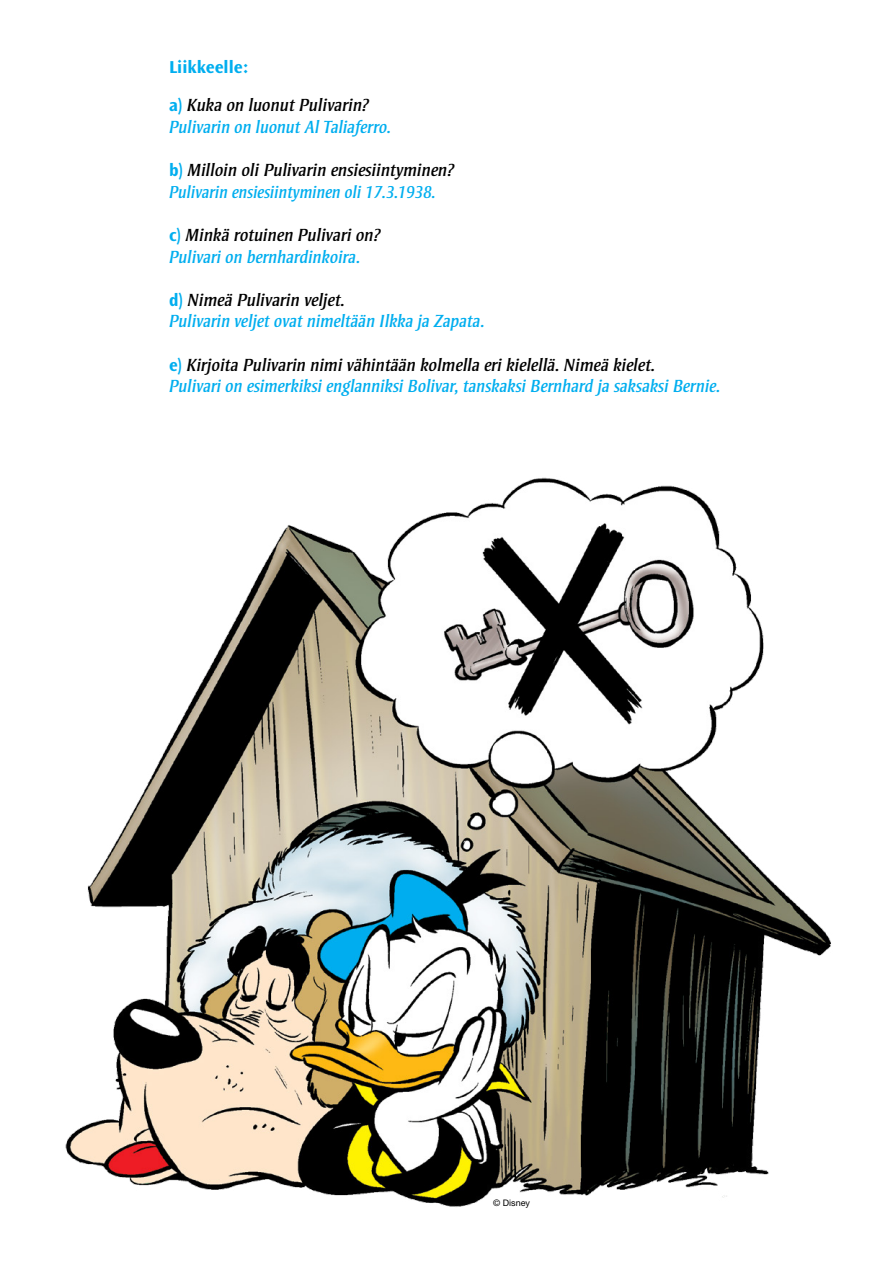
<style>
.page{position:relative;width:893px;height:1263px;background:#fff}
.page>*{position:absolute;margin:0;border:0;box-sizing:border-box;transform-origin:0 0}
.t1{font:italic 18px/21.6px "Strayhorn MT Std";color:#00aeef}
.t2{font:italic 18px "Strayhorn MT Std";color:#000}
.t3{font:700 18px "Ocean Sans Std";color:#00aeef}
.t4{font:italic 17.7px "Strayhorn MT Std";color:#00aeef;scale:.95 1}
.t5{font:9px "Helvetica Neue LT Std";color:#000}
.s1{font-family:"Ocean Sans Std";font-weight:700;font-style:normal}
.s2{color:#000}
.s3{font-family:"Ocean Sans Std";font-weight:700;font-style:normal;color:#00aeef}
</style>
<div class="page">
<img style="left:65px;top:477px;width:766px;height:730px">
<p class="t3" style="left:169px;top:57px;width:81px">Liikkeelle:</p>
<p class="t1" style="left:169px;top:95px;width:223px"><span class="s1">a)</span> <span class="s2">Kuka on luonut Pulivarin?<br></span>Pulivarin on luonut Al Taliaferro.</p>
<p class="t2" style="left:169px;top:160px;width:287px"><span class="s3">b)</span> Milloin oli Pulivarin ensiesiintyminen?</p>
<p class="t4" style="left:169px;top:182px;width:282px">Pulivarin ensiesiintyminen oli 17.3.1938.</p>
<p class="t1" style="left:169px;top:224px;width:213px"><span class="s1">c)</span> <span class="s2">Minkä rotuinen Pulivari on?<br></span>Pulivari on bernhardinkoira.</p>
<p class="t1" style="left:169px;top:289px;width:317px"><span class="s1">d)</span> <span class="s2">Nimeä Pulivarin veljet.<br></span>Pulivarin veljet ovat nimeltään Ilkka ja Zapata.</p>
<p class="t1" style="left:169px;top:354px;width:553px"><span class="s1">e)</span> <span class="s2">Kirjoita Pulivarin nimi vähintään kolmella eri kielellä. Nimeä kielet.<br></span>Pulivari on esimerkiksi englanniksi Bolivar, tanskaksi Bernhard ja saksaksi Bernie.</p>
<p class="t5" style="left:493px;top:1197px;width:38px">© Disney</p>
</div>
